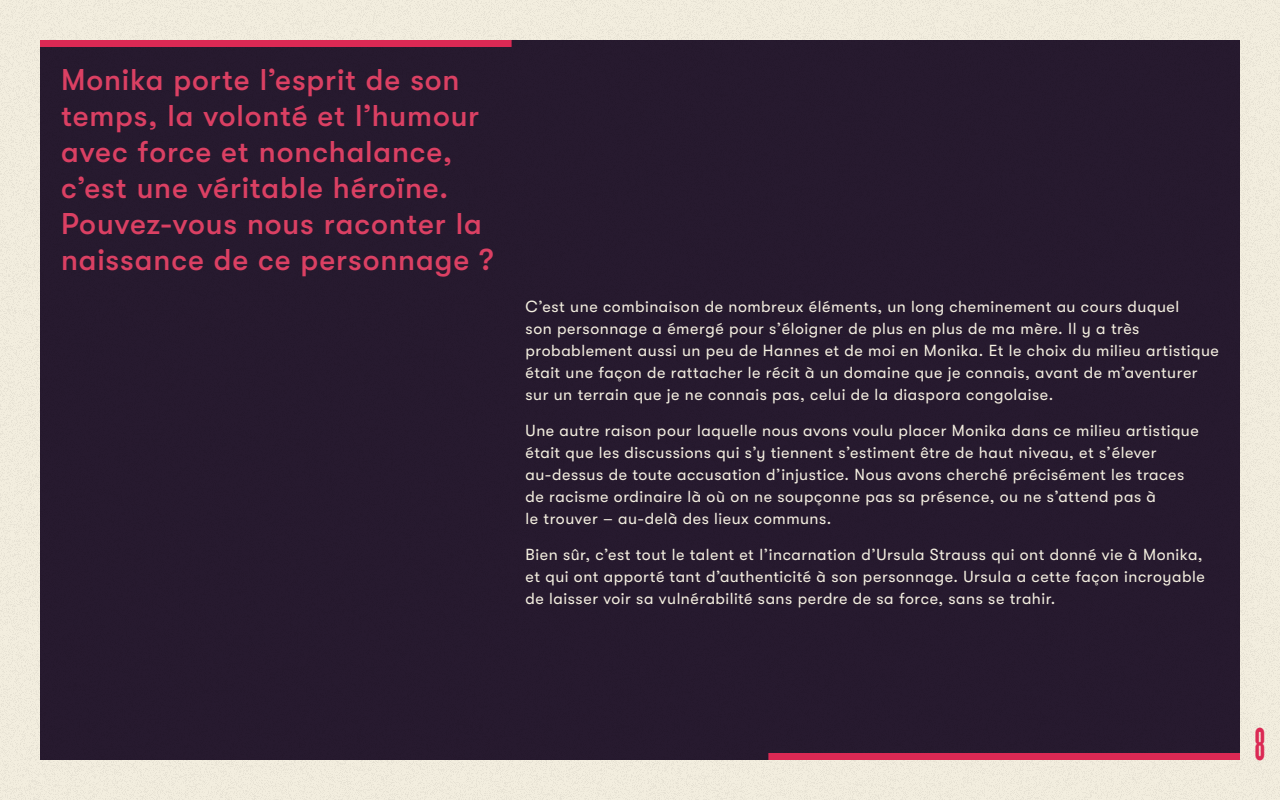
<style>
.page{position:relative;width:1280px;height:800px;background:#f3eedf}
.page>*{position:absolute;margin:0;border:0;box-sizing:border-box;transform-origin:0 0}
.t1{font:48px "Knockout HTF66 Full Flyweight";color:#db2954}
.t2{font:500 30px/36px "GT Walsheim Pro";letter-spacing:.03em;color:#db4063}
.t3{font:16px/22px "GT Walsheim Pro";letter-spacing:.035em;color:#f3eedf}
</style>
<div class="page">
<div style="left:40px;top:40px;width:1200px;height:720px;background:#261a2f"></div>
<div style="left:40px;top:40px;width:472px;height:7px;background:#db2954"></div>
<div style="left:768px;top:753px;width:472px;height:7px;background:#db2954"></div>
<h2 class="t2" style="left:61px;top:62px;width:434px">Monika porte l’esprit de son temps, la volonté et l’humour avec force et nonchalance, c’est une véritable héroïne.<br>Pouvez-vous nous raconter la naissance de ce personnage ?</h2>
<p class="t3" style="left:526px;top:295px;width:695px">C’est une combinaison de nombreux éléments, un long cheminement au cours duquel<br>son personnage a émergé pour s’éloigner de plus en plus de ma mère. Il y a très probablement aussi un peu de Hannes et de moi en Monika. Et le choix du milieu artistique était une façon de rattacher le récit à un domaine que je connais, avant de m’aventurer sur un terrain que je ne connais pas, celui de la diaspora congolaise.</p>
<p class="t3" style="left:526px;top:419px;width:675px">Une autre raison pour laquelle nous avons voulu placer Monika dans ce milieu artistique était que les discussions qui s’y tiennent s’estiment être de haut niveau, et s’élever au-dessus de toute accusation d’injustice. Nous avons cherché précisément les traces de racisme ordinaire là où on ne soupçonne pas sa présence, ou ne s’attend pas à<br>le trouver – au-delà des lieux communs.</p>
<p class="t3" style="left:526px;top:543px;width:681px">Bien sûr, c’est tout le talent et l’incarnation d’Ursula Strauss qui ont donné vie à Monika, et qui ont apporté tant d’authenticité à son personnage. Ursula a cette façon incroyable de laisser voir sa vulnérabilité sans perdre de sa force, sans se trahir.</p>
<h1 class="t1" style="left:1255px;top:720px;width:12px">8</h1>
</div>
